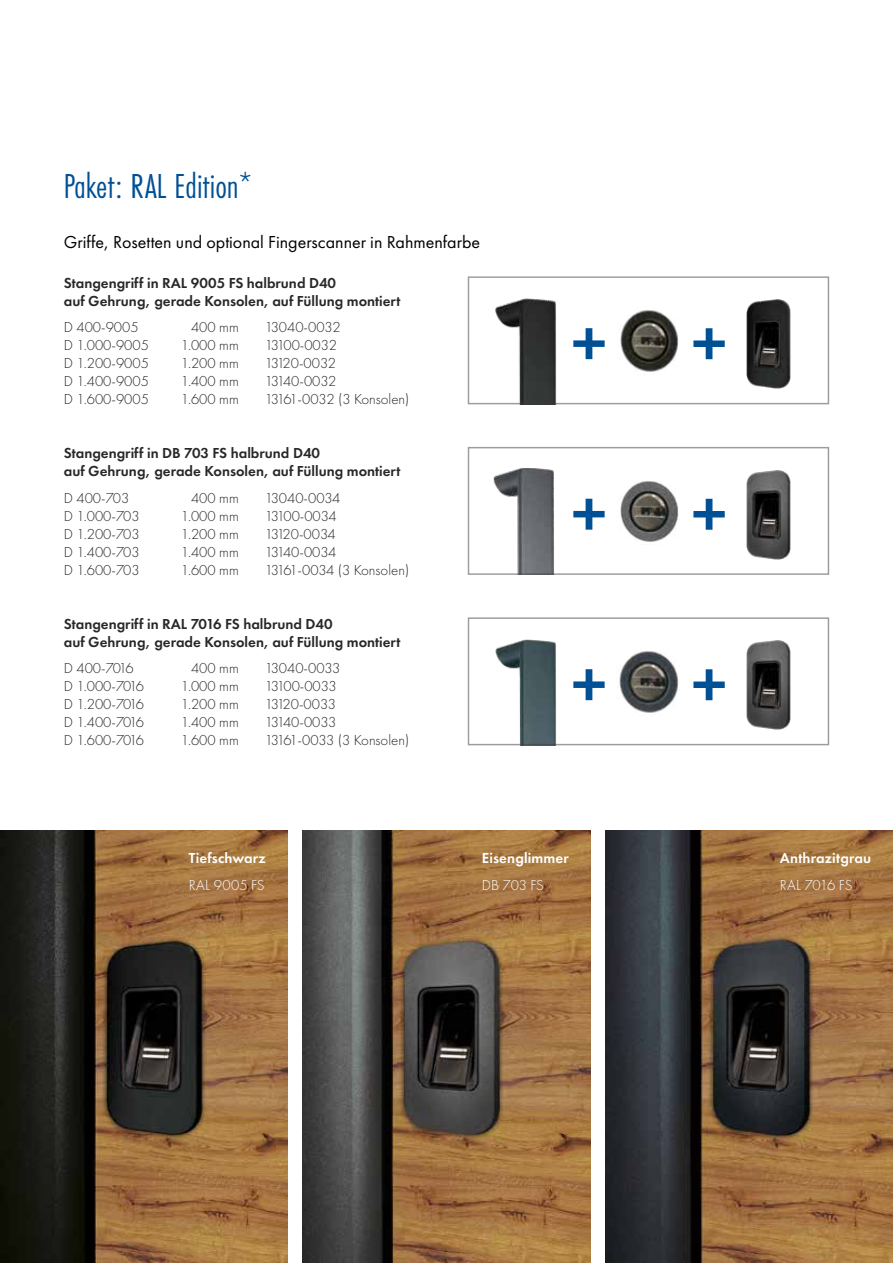
<style>
.page{position:relative;width:893px;height:1263px;background:#fff}
.page>*{position:absolute;margin:0;border:0;box-sizing:border-box;transform-origin:0 0}
.t1{font:500 72px "Futura PT";color:#005095}
.t2{font:36px "Futura PT Cond";color:#005095}
.t3{font:18px "Futura PT";color:#000}
.t4{font:300 15px "Futura PT";color:#282827}
.t5{font:600 15px/18px "Futura PT";color:#282827}
.t6{font:300 15px "Futura PT";letter-spacing:-.04em;color:#282827}
.t7{font:600 15px "Futura PT";letter-spacing:.01em;color:#fff}
.t8{font:300 15px "Futura PT";letter-spacing:-.025em;color:#282827}
.t9{font:300 15px "Futura PT";letter-spacing:.02em;color:#fff}
.t10{font:300 15px "Futura PT";letter-spacing:-.025em;color:#fff}
.t11{font:300 15px "Futura PT";color:#fff}
</style>
<div class="page">
<img style="left:495px;top:298px;width:62px;height:103px">
<img style="left:493px;top:468px;width:61px;height:104px">
<img style="left:495px;top:639px;width:62px;height:103px">
<img style="left:620px;top:310px;width:59px;height:62px">
<img style="left:620px;top:481px;width:59px;height:61px">
<img style="left:619px;top:651px;width:60px;height:62px">
<img style="left:746px;top:299px;width:45px;height:90px">
<img style="left:746px;top:470px;width:45px;height:90px">
<img style="left:746px;top:640px;width:45px;height:90px">
<img style="left:0;top:830px;width:287px;height:433px">
<img style="left:303px;top:830px;width:287px;height:433px">
<img style="left:606px;top:830px;width:287px;height:433px">
<h2 class="t2" style="left:64px;top:165px;width:190px">Paket: RAL Edition*</h2>
<p class="t3" style="left:64px;top:231px;width:418px">Griffe, Rosetten und optional Fingerscanner in Rahmenfarbe</p>
<p class="t5" style="left:64px;top:274px;width:338px">Stangengriff in RAL 9005 FS halbrund D40<br>auf Gehrung, gerade Konsolen, auf Füllung montiert</p>
<p class="t4" style="left:64px;top:319px;width:76px">D 400-9005</p>
<p class="t4" style="left:191px;top:319px;width:49px">400 mm</p>
<p class="t4" style="left:265px;top:319px;width:77px">13040-0032</p>
<p class="t4" style="left:64px;top:337px;width:87px">D 1.000-9005</p>
<p class="t4" style="left:181px;top:337px;width:60px">1.000 mm</p>
<p class="t8" style="left:265px;top:337px;width:74px">13100-0032</p>
<p class="t4" style="left:64px;top:355px;width:87px">D 1.200-9005</p>
<p class="t4" style="left:181px;top:355px;width:60px">1.200 mm</p>
<p class="t8" style="left:265px;top:355px;width:73px">13120-0032</p>
<p class="t4" style="left:64px;top:373px;width:87px">D 1.400-9005</p>
<p class="t4" style="left:181px;top:373px;width:60px">1.400 mm</p>
<p class="t8" style="left:265px;top:373px;width:73px">13140-0032</p>
<p class="t4" style="left:64px;top:391px;width:87px">D 1.600-9005</p>
<p class="t4" style="left:181px;top:391px;width:60px">1.600 mm</p>
<p class="t4" style="left:265px;top:391px;width:146px">13161-0032 (3 Konsolen)</p>
<p class="t5" style="left:64px;top:444px;width:338px">Stangengriff in DB 703 FS halbrund D40<br>auf Gehrung, gerade Konsolen, auf Füllung montiert</p>
<p class="t4" style="left:64px;top:489px;width:67px">D 400-703</p>
<p class="t4" style="left:191px;top:489px;width:49px">400 mm</p>
<p class="t4" style="left:265px;top:489px;width:77px">13040-0034</p>
<p class="t4" style="left:64px;top:507px;width:77px">D 1.000-703</p>
<p class="t4" style="left:181px;top:507px;width:60px">1.000 mm</p>
<p class="t6" style="left:265px;top:507px;width:73px">13100-0034</p>
<p class="t4" style="left:64px;top:525px;width:77px">D 1.200-703</p>
<p class="t4" style="left:181px;top:525px;width:60px">1.200 mm</p>
<p class="t6" style="left:265px;top:525px;width:73px">13120-0034</p>
<p class="t4" style="left:64px;top:543px;width:77px">D 1.400-703</p>
<p class="t4" style="left:181px;top:543px;width:60px">1.400 mm</p>
<p class="t6" style="left:265px;top:543px;width:73px">13140-0034</p>
<p class="t4" style="left:64px;top:561px;width:77px">D 1.600-703</p>
<p class="t4" style="left:181px;top:561px;width:60px">1.600 mm</p>
<p class="t4" style="left:265px;top:561px;width:146px">13161-0034 (3 Konsolen)</p>
<p class="t5" style="left:64px;top:615px;width:338px">Stangengriff in RAL 7016 FS halbrund D40<br>auf Gehrung, gerade Konsolen, auf Füllung montiert</p>
<p class="t4" style="left:64px;top:660px;width:71px">D 400-7016</p>
<p class="t4" style="left:191px;top:660px;width:49px">400 mm</p>
<p class="t4" style="left:265px;top:660px;width:77px">13040-0033</p>
<p class="t4" style="left:64px;top:678px;width:82px">D 1.000-7016</p>
<p class="t4" style="left:181px;top:678px;width:60px">1.000 mm</p>
<p class="t6" style="left:265px;top:678px;width:73px">13100-0033</p>
<p class="t4" style="left:64px;top:696px;width:82px">D 1.200-7016</p>
<p class="t4" style="left:181px;top:696px;width:60px">1.200 mm</p>
<p class="t6" style="left:265px;top:696px;width:73px">13120-0033</p>
<p class="t4" style="left:64px;top:714px;width:82px">D 1.400-7016</p>
<p class="t4" style="left:181px;top:714px;width:60px">1.400 mm</p>
<p class="t6" style="left:265px;top:714px;width:73px">13140-0033</p>
<p class="t4" style="left:64px;top:732px;width:82px">D 1.600-7016</p>
<p class="t4" style="left:181px;top:732px;width:60px">1.600 mm</p>
<p class="t4" style="left:265px;top:732px;width:146px">13161-0033 (3 Konsolen)</p>
<h1 class="t1" style="left:571px;top:301px;width:37px">+</h1>
<h1 class="t1" style="left:571px;top:471px;width:37px">+</h1>
<h1 class="t1" style="left:571px;top:641px;width:37px">+</h1>
<p class="t7" style="left:189px;top:849px;width:78px">Tiefschwarz</p>
<p class="t9" style="left:189px;top:876px;width:77px">RAL 9005 FS</p>
<p class="t7" style="left:482px;top:849px;width:88px">Eisenglimmer</p>
<p class="t11" style="left:482px;top:876px;width:64px">DB 703 FS</p>
<h1 class="t1" style="left:691px;top:301px;width:37px">+</h1>
<h1 class="t1" style="left:691px;top:471px;width:37px">+</h1>
<h1 class="t1" style="left:691px;top:642px;width:37px">+</h1>
<p class="t7" style="left:780px;top:849px;width:93px">Anthrazitgrau</p>
<p class="t10" style="left:780px;top:876px;width:74px">RAL 7016 FS</p>
</div>
